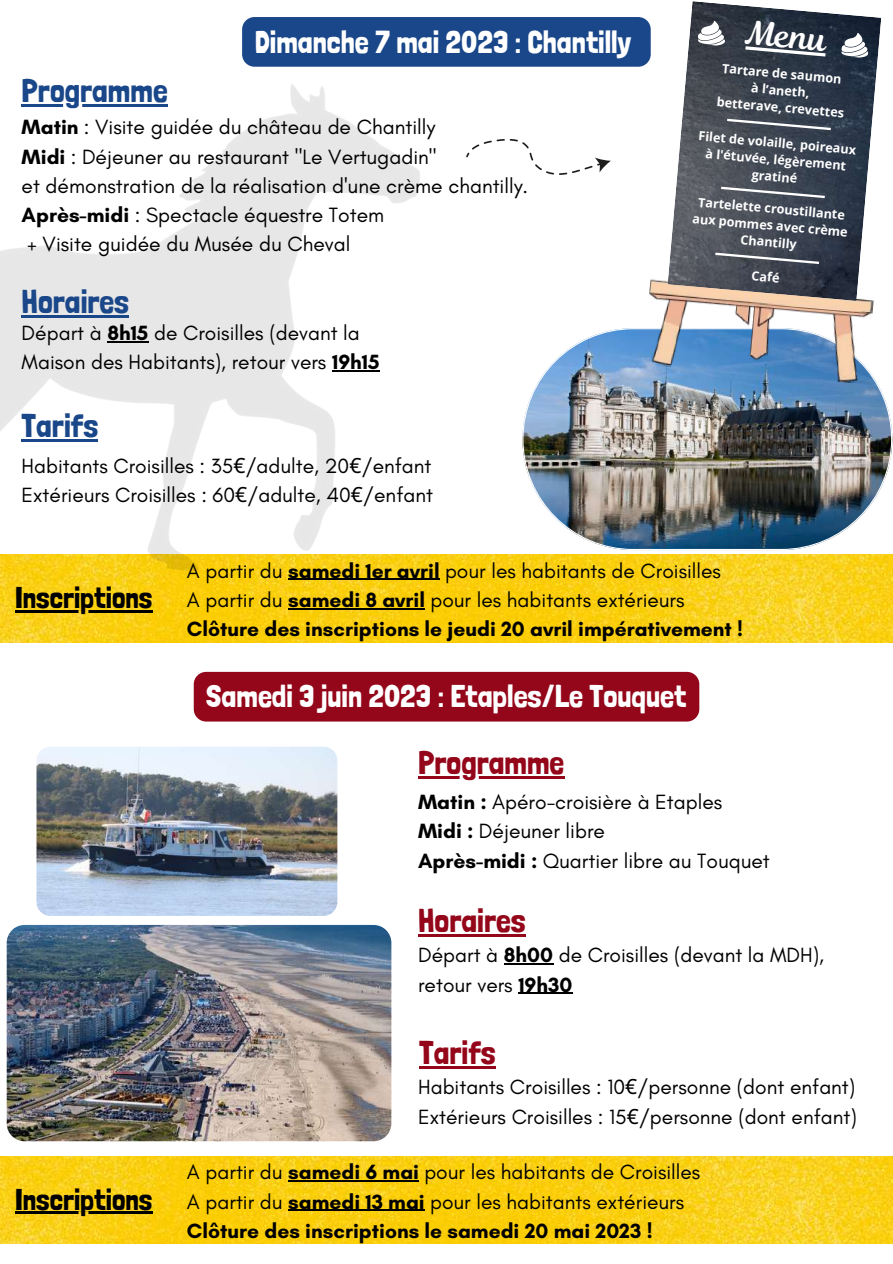
<style>
.page{position:relative;width:893px;height:1264px;background:#fff}
.page>*{position:absolute;margin:0;border:0;box-sizing:border-box;transform-origin:0 0}
.t1{font:33px "Londrina Solid";color:#1a4789}
.t2{font:33px "Londrina Solid";color:#940619}
.t3{font:32.85px "Londrina Solid";color:#1a4789}
.t4{font:32.85px "Londrina Solid";color:#940619}
.t5{font:32.25px "RTL Romman Regular";color:#fff}
.t6{font:31.35px "Londrina Solid";color:#fff}
.t7{font:30px "Londrina Solid";color:#000}
.t8{font:21px/29.2px "Glacial Indifference";color:#000}
.t9{font:700 21px/29.2px "Glacial Indifference";color:#000}
.t10{font:700 12.6px/16.8px "Open Sans";color:#fff;text-align:center}
.s1{font-weight:700}
.s2{font-family:"Noto Sans"}
.s3{font-weight:400}
</style>
<div class="page">
<img style="left:522px;top:328px;width:370px;height:222px">
<img style="left:0;top:554px;width:892px;height:88px">
<img style="left:0;top:84px;width:419px;height:502px">
<img style="left:7px;top:924px;width:384px;height:217px;border-radius:18px">
<img style="left:36px;top:746px;width:301px;height:169px;border-radius:14px">
<img style="left:0;top:1156px;width:892px;height:87px">
<svg style="left:466px;top:139px;width:144px;height:36px"></svg>
<hr style="left:22px;top:315px;width:107px;height:2px;background:#1a4789">
<hr style="left:22px;top:439px;width:76px;height:2px;background:#1a4789">
<hr style="left:22px;top:105px;width:146px;height:2px;background:#1a4789">
<hr style="left:107px;top:341px;width:41px;height:1px;background:#000">
<hr style="left:332px;top:370px;width:47px;height:1px;background:#000">
<div style="left:242px;top:17px;width:408px;height:50px;background:#1a4789;border-radius:12px"></div>
<div style="left:194px;top:672px;width:505px;height:49px;background:#940619;border-radius:12px"></div>
<hr style="left:288px;top:579px;width:152px;height:1px;background:#000">
<hr style="left:288px;top:608px;width:137px;height:1px;background:#000">
<hr style="left:15px;top:610px;width:137px;height:2px;background:#000">
<hr style="left:504px;top:963px;width:49px;height:1px;background:#000">
<hr style="left:518px;top:992px;width:54px;height:1px;background:#000">
<hr style="left:418px;top:776px;width:146px;height:2px;background:#940619">
<hr style="left:418px;top:934px;width:107px;height:2px;background:#940619">
<hr style="left:419px;top:1066px;width:76px;height:2px;background:#940619">
<hr style="left:288px;top:1180px;width:131px;height:1px;background:#000">
<hr style="left:288px;top:1209px;width:137px;height:1px;background:#000">
<hr style="left:15px;top:1211px;width:137px;height:2px;background:#000">
<img style="left:643px;top:38px;width:249px;height:346px">
<img style="left:667px;top:1px;width:214px;height:300px">
<svg style="left:724px;top:117px;width:109px;height:14px;background:#5a616c"></svg>
<svg style="left:718px;top:185px;width:109px;height:14px;background:#616771"></svg>
<svg style="left:745px;top:46px;width:80px;height:11px"></svg>
<svg style="left:697px;top:19px;width:28px;height:28px"></svg>
<svg style="left:840px;top:31px;width:28px;height:28px"></svg>
<svg style="left:712px;top:251px;width:109px;height:14px;background:#5f636c"></svg>
<h2 class="t3" style="left:22px;top:71px;width:147px">Programme</h2>
<h3 class="t6" style="left:255px;top:23px;width:378px">Dimanche 7 mai 2023 : Chantilly</h3>
<p class="t8" style="left:22px;top:112px;width:508px"><span class="s1">Matin</span> : Visite guidée du château de Chantilly<br><span class="s1">Midi</span> : Déjeuner au restaurant "Le Vertugadin"<br>et démonstration de la réalisation d'une crème chantilly.<br><span class="s1">Après-midi</span> : Spectacle équestre Totem<br>+ Visite guidée du Musée du Cheval</p>
<h1 class="t1" style="left:22px;top:282px;width:109px">Horaires</h1>
<p class="t8" style="left:22px;top:318px;width:359px">Départ à <span class="s1">8h15</span> de Croisilles (devant la<br>Maison des Habitants), retour vers <span class="s1">19h15</span></p>
<h1 class="t1" style="left:22px;top:406px;width:78px">Tarifs</h1>
<p class="t8" style="left:22px;top:450px;width:413px">Habitants Croisilles : 35<span class="s2">€</span>/adulte, 20<span class="s2">€</span>/enfant<br>Extérieurs Croisilles : 60<span class="s2">€</span>/adulte, 40<span class="s2">€</span>/enfant</p>
<h3 class="t5" style="left:748px;top:10px;width:82px;rotate:5deg">Menu</h3>
<p class="t10" style="left:720px;top:59px;width:129px;rotate:5deg">Tartare de saumon à l’aneth,<br>betterave, crevettes</p>
<p class="t10" style="left:699px;top:127px;width:160px;rotate:5deg">Filet de volaille, poireaux à l'étuvée, légèrement gratiné</p>
<p class="t10" style="left:694px;top:193px;width:157px;rotate:5deg">Tartelette croustillante aux pommes avec crème<br>Chantilly</p>
<p class="t10" style="left:752px;top:267px;width:30px;rotate:5deg">Café</p>
<h3 class="t7" style="left:15px;top:579px;width:139px">Inscriptions</h3>
<h3 class="t7" style="left:15px;top:1181px;width:139px">Inscriptions</h3>
<p class="t9" style="left:187px;top:555px;width:557px"><span class="s3">A partir du</span> samedi 1er avril <span class="s3">pour les habitants de Croisilles<br>A partir du</span> samedi 8 avril <span class="s3">pour les habitants extérieurs<br></span>Clôture des inscriptions le jeudi 20 avril impérativement !</p>
<h3 class="t6" style="left:206px;top:677px;width:481px">Samedi 3 juin 2023 : Etaples/Le Touquet</h3>
<h2 class="t4" style="left:418px;top:743px;width:147px">Programme</h2>
<p class="t8" style="left:418px;top:787px;width:353px"><span class="s1">Matin :</span> Apéro-croisière à Etaples<br><span class="s1">Midi :</span> Déjeuner libre<br><span class="s1">Après-midi :</span> Quartier libre au Touquet</p>
<h1 class="t2" style="left:418px;top:900px;width:109px">Horaires</h1>
<p class="t8" style="left:418px;top:940px;width:407px">Départ à <span class="s1">8h00</span> de Croisilles (devant la MDH), retour vers <span class="s1">19h30</span></p>
<h1 class="t2" style="left:419px;top:1032px;width:78px">Tarifs</h1>
<p class="t8" style="left:418px;top:1072px;width:440px">Habitants Croisilles : 10<span class="s2">€</span>/personne (dont enfant)<br>Extérieurs Croisilles : 15<span class="s2">€</span>/personne (dont enfant)</p>
<p class="t8" style="left:187px;top:1157px;width:515px">A partir du <span class="s1">samedi 6 mai</span> pour les habitants de Croisilles<br>A partir du <span class="s1">samedi 13 mai</span> pour les habitants extérieurs<br><span class="s1">Clôture des inscriptions le samedi 20 mai 2023 !</span></p>
</div>
